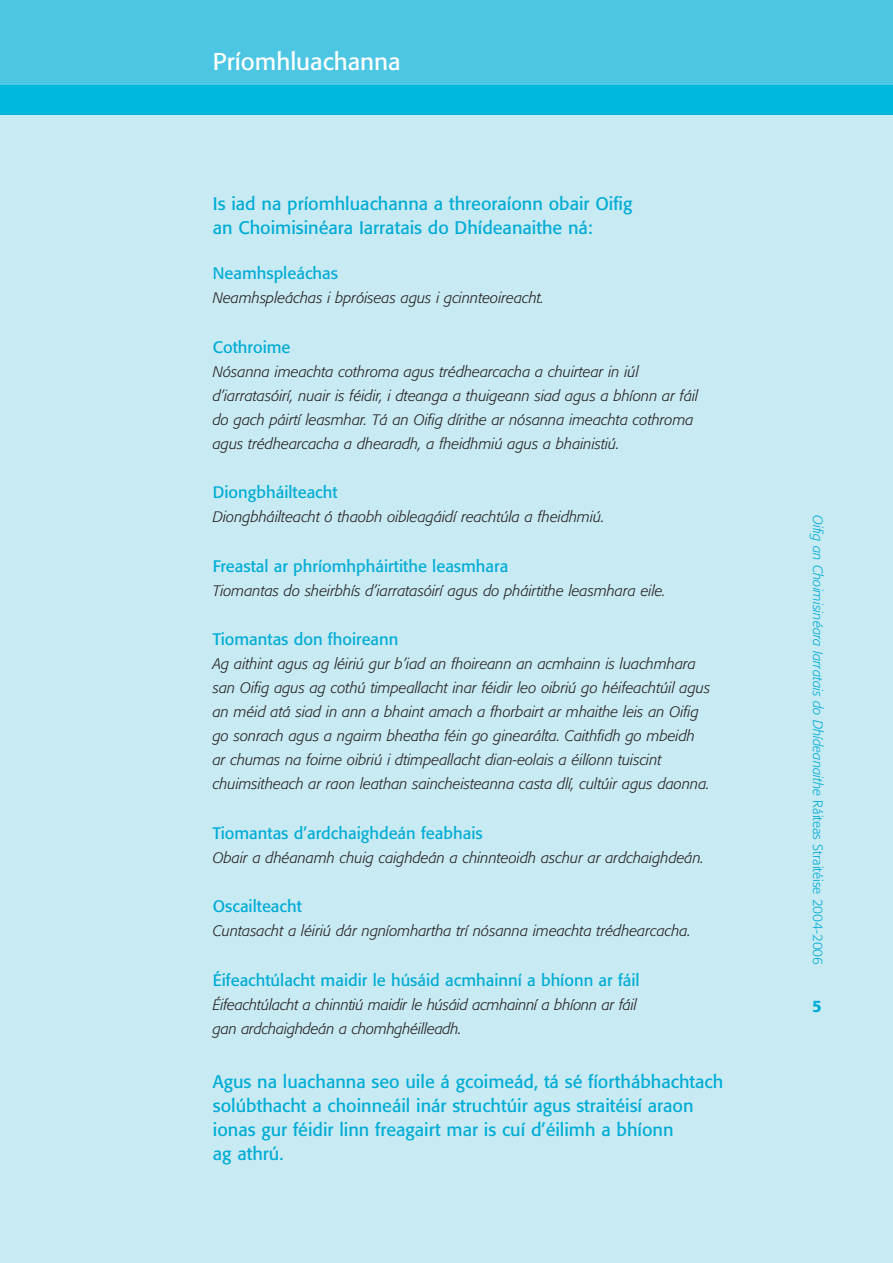
<style>
.page{position:relative;width:893px;height:1263px;background:#fff}
.page>*{position:absolute;margin:0;border:0;box-sizing:border-box;transform-origin:0 0}
.t1{font:24px "Formata";color:#fff}
.t2{font:18px/24px "Formata";color:#00acd5}
.t3{font:16.5px "Formata";color:#00acd5}
.t4{font:500 16.5px "Formata";color:#00acd5}
.t5{font:italic 300 15px/24px "Formata";color:#231f1f}
.t6{font:italic 300 13.5px "Formata";color:#00acd5}
.s1{font-style:normal}
</style>
<div class="page">
<div style="left:0;top:0;width:892px;height:1263px;background:#c8eaf3"></div>
<div style="left:0;top:0;width:892px;height:85px;background:#4dc6e3"></div>
<div style="left:0;top:85px;width:892px;height:30px;background:#00b8db"></div>
<h1 class="t1" style="left:213px;top:51px;width:189px">Príomhluachanna</h1>
<p class="t2" style="left:213px;top:193px;width:421px">Is iad na príomhluachanna a threoraíonn obair Oifig an Choimisinéara Iarratais do Dhídeanaithe ná:</p>
<p class="t3" style="left:213px;top:266px;width:127px">Neamhspleáchas</p>
<p class="t5" style="left:213px;top:287px;width:332px">Neamhspleáchas i bpróiseas agus i gcinnteoireacht.</p>
<p class="t3" style="left:213px;top:340px;width:79px">Cothroime</p>
<p class="t5" style="left:213px;top:361px;width:487px">Nósanna imeachta cothroma agus trédhearcacha a chuirtear in iúl d’iarratasóirí, nuair is féidir, i dteanga a thuigeann siad agus a bhíonn ar fáil do gach páirtí leasmhar. Tá an Oifig dírithe ar nósanna imeachta cothroma agus trédhearcacha a dhearadh, a fheidhmiú agus a bhainistiú.</p>
<p class="t3" style="left:213px;top:485px;width:126px">Diongbháilteacht</p>
<p class="t5" style="left:213px;top:506px;width:393px">Diongbháilteacht ó thaobh oibleagáidí reachtúla a fheidhmiú.</p>
<p class="t3" style="left:213px;top:559px;width:297px">Freastal ar phríomhpháirtithe leasmhara</p>
<p class="t5" style="left:213px;top:580px;width:454px">Tiomantas do sheirbhís d’iarratasóirí agus do pháirtithe leasmhara eile.</p>
<p class="t3" style="left:213px;top:632px;width:187px">Tiomantas don fhoireann</p>
<p class="t5" style="left:213px;top:653px;width:499px">Ag aithint agus ag léiriú gur b’iad an fhoireann an acmhainn is luachmhara san Oifig agus ag cothú timpeallacht inar féidir leo oibriú go héifeachtúil agus an méid atá siad in ann a bhaint amach a fhorbairt ar mhaithe leis an Oifig go sonrach agus a ngairm bheatha féin go ginearálta. Caithfidh go mbeidh ar chumas na foirne oibriú i dtimpeallacht dian-eolais a éilíonn tuiscint chuimsitheach ar raon leathan saincheisteanna casta dlí, cultúir agus daonna.</p>
<p class="t3" style="left:213px;top:826px;width:271px">Tiomantas d’ardchaighdeán feabhais</p>
<p class="t5" style="left:213px;top:847px;width:492px">Obair a dhéanamh chuig caighdeán a chinnteoidh aschur ar ardchaighdeán.</p>
<p class="t3" style="left:213px;top:899px;width:91px">Oscailteacht</p>
<p class="t5" style="left:213px;top:920px;width:479px">Cuntasacht a léiriú dár ngníomhartha trí nósanna imeachta trédhearcacha.</p>
<p class="t3" style="left:213px;top:973px;width:428px">Éifeachtúlacht maidir le húsáid acmhainní a bhíonn ar fáil</p>
<p class="t5" style="left:213px;top:994px;width:425px">Éifeachtúlacht a chinntiú maidir le húsáid acmhainní a bhíonn ar fáil gan ardchaighdeán a chomhghéilleadh.</p>
<p class="t2" style="left:213px;top:1071px;width:512px">Agus na luachanna seo uile á gcoimeád, tá sé fíorthábhachtach solúbthacht a choinneáil inár struchtúir agus straitéisí araon ionas gur féidir linn freagairt mar is cuí d’éilimh a bhíonn<br>ag athrú.</p>
<p class="t6" style="left:823px;top:515px;width:452px;rotate:90deg">Oifig an Choimisinéara Iarratais do Dhídeanaithe <span class="s1">Ráiteas Straitéise 2004-2006</span></p>
<p class="t4" style="left:812px;top:999px;width:11px">5</p>
</div>
